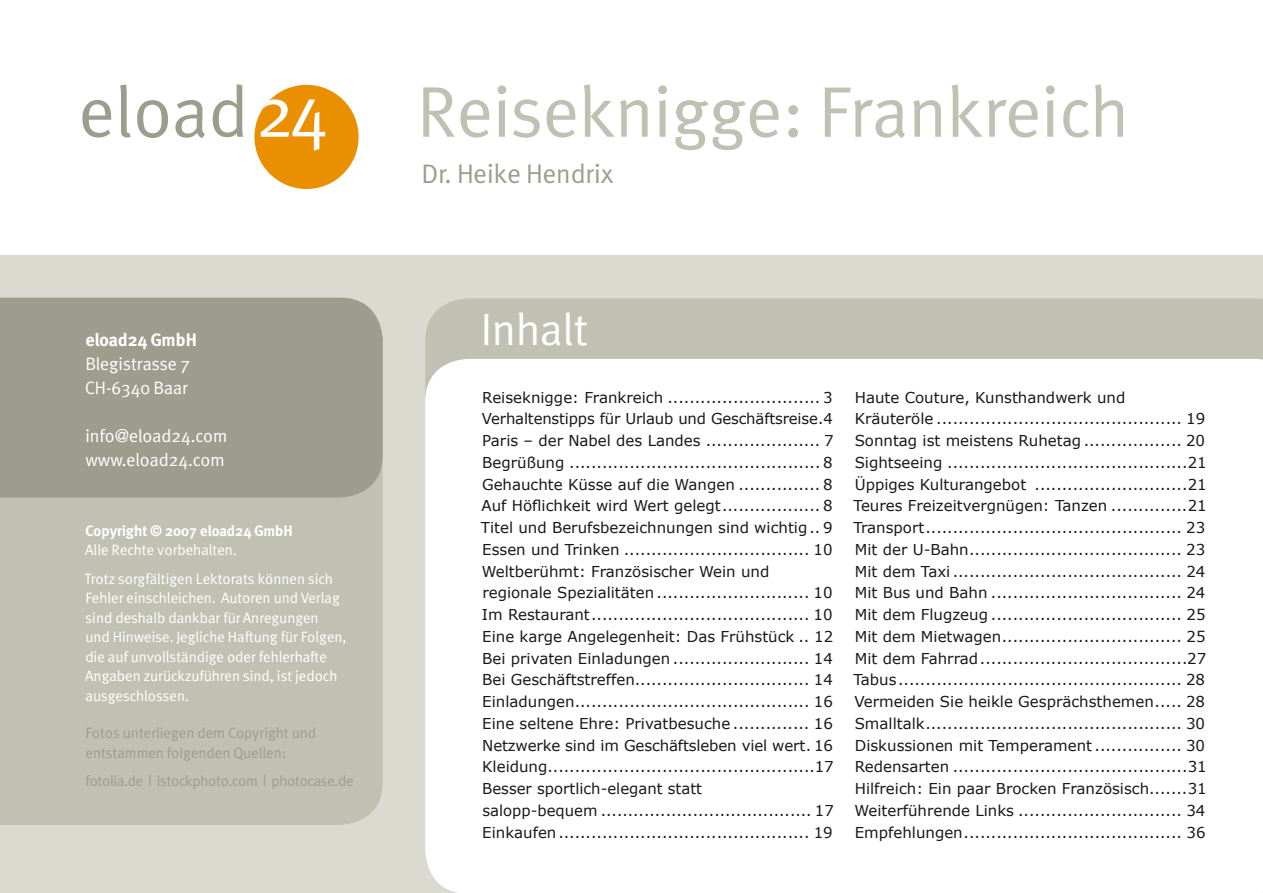
<style>
.page{position:relative;width:1263px;height:893px;background:#fff}
.page>*{position:absolute;margin:0;border:0;box-sizing:border-box;transform-origin:0 0}
.t1{font:72px "Meta";color:#c0c1b3}
.eload_Überschrift_I{font:45px "Meta";color:#fff}
.t2{font:27px "Meta";color:#9d9d8e}
.t3{font:18px "Meta";color:#fff}
.t4{font:700 18px "Meta";color:#fff}
.eload_Inhaltsverzei{font:15px/21.8px "Verdana";color:#1a171c}
.t5{font:15px/19.5px "Meta";color:#fff}
.t6{font:15px/19.5px "Meta";color:#9d9d8e}
.t7{font:15px "Meta";letter-spacing:-.02em;color:#9d9d8e}
.t8{font:700 15px "Meta";color:#fff}
.s1{color:#9d9d8e}
.s2{color:#fff}
</style>
<div class="page">
<div style="left:254px;top:85px;width:105px;height:104px;background:#ea9000;border-radius:50%"></div>
<div style="left:0;top:255px;width:1263px;height:638px;background:#dadad1"></div>
<div style="left:0;top:497px;width:383px;height:328px;background:#c0c1b3"></div>
<div style="left:425px;top:298px;width:838px;height:61px;background:#c0c1b3"></div>
<div style="left:0;top:298px;width:383px;height:199px;background:#9d9d8e"></div>
<div style="left:425px;top:359px;width:838px;height:534px;background:#fff"></div>
<h1 class="t1" style="left:79px;top:70px;width:1051px"><span class="s1">eload</span><span class="s2">24</span> Reiseknigge: Frankreich</h1>
<h3 class="t2" style="left:422px;top:158px;width:193px">Dr. Heike Hendrix</h3>
<p class="t4" style="left:86px;top:329px;width:113px">eload24 GmbH</p>
<p class="t3" style="left:85px;top:353px;width:106px">Blegistrasse 7</p>
<p class="t3" style="left:85px;top:377px;width:104px">CH-6340 Baar</p>
<p class="t3" style="left:86px;top:425px;width:143px">info@eload24.com</p>
<p class="t3" style="left:85px;top:449px;width:141px">www.eload24.com</p>
<p class="t8" style="left:86px;top:522px;width:209px">Copyright © 2007 eload24 GmbH</p>
<p class="t5" style="left:85px;top:540px;width:153px">Alle Rechte vorbehalten.</p>
<p class="t5" style="left:85px;top:569px;width:264px">Trotz sorgfältigen Lektorats können sich Fehler einschleichen. Autoren und Verlag sind deshalb dankbar für Anregungen<br>und Hinweise. Jegliche Haftung für Folgen, die auf unvollständige oder fehlerhafte Angaben zurückzuführen sind, ist jedoch aus-geschlossen.</p>
<p class="t6" style="left:85px;top:723px;width:232px">Fotos unterliegen dem Copyright und entstammen folgenden Quellen:</p>
<p class="t7" style="left:86px;top:772px;width:270px">fotolia.de | istockphoto.com | photocase.de</p>
<p class="eload_Überschrift_I" style="left:480px;top:303px;width:109px">Inhalt</p>
<p class="eload_Inhaltsverzei" style="left:482px;top:386px;width:352px">Reiseknigge: Frankreich ............................ 3</p>
<p class="eload_Inhaltsverzei" style="left:482px;top:408px;width:353px">Verhaltenstipps für Urlaub und Geschäftsreise.4</p>
<p class="eload_Inhaltsverzei" style="left:482px;top:429px;width:353px">Paris – der Nabel des Landes ..................... 7</p>
<p class="eload_Inhaltsverzei" style="left:482px;top:451px;width:352px">Begrüßung .............................................. 8</p>
<p class="eload_Inhaltsverzei" style="left:482px;top:473px;width:352px">Gehauchte Küsse auf die Wangen ............... 8</p>
<p class="eload_Inhaltsverzei" style="left:482px;top:495px;width:352px">Auf Höflichkeit wird Wert gelegt.................. 8</p>
<p class="eload_Inhaltsverzei" style="left:481px;top:516px;width:353px">Titel und Berufsbezeichnungen sind wichtig.. 9</p>
<p class="eload_Inhaltsverzei" style="left:482px;top:538px;width:352px">Essen und Trinken .................................. 10</p>
<p class="eload_Inhaltsverzei" style="left:482px;top:560px;width:352px">Weltberühmt: Französischer Wein und regionale Spezialitäten ............................ 10</p>
<p class="eload_Inhaltsverzei" style="left:482px;top:603px;width:352px">Im Restaurant........................................ 10</p>
<p class="eload_Inhaltsverzei" style="left:482px;top:625px;width:353px">Eine karge Angelegenheit: Das Frühstück .. 12</p>
<p class="eload_Inhaltsverzei" style="left:482px;top:647px;width:352px">Bei privaten Einladungen ......................... 14</p>
<p class="eload_Inhaltsverzei" style="left:482px;top:669px;width:352px">Bei Geschäftstreffen................................ 14</p>
<p class="eload_Inhaltsverzei" style="left:482px;top:690px;width:352px">Einladungen........................................... 16</p>
<p class="eload_Inhaltsverzei" style="left:482px;top:712px;width:352px">Eine seltene Ehre: Privatbesuche .............. 16</p>
<p class="eload_Inhaltsverzei" style="left:482px;top:734px;width:352px">Netzwerke sind im Geschäftsleben viel wert. 16</p>
<p class="eload_Inhaltsverzei" style="left:482px;top:756px;width:353px">Kleidung.................................................17</p>
<p class="eload_Inhaltsverzei" style="left:482px;top:777px;width:353px">Besser sportlich-elegant statt<br>salopp-bequem ....................................... 17</p>
<p class="eload_Inhaltsverzei" style="left:482px;top:821px;width:352px">Einkaufen.............................................. 19</p>
<p class="eload_Inhaltsverzei" style="left:855px;top:386px;width:352px">Haute Couture, Kunsthandwerk und<br>Kräuteröle ............................................. 19</p>
<p class="eload_Inhaltsverzei" style="left:855px;top:429px;width:352px">Sonntag ist meistens Ruhetag .................. 20</p>
<p class="eload_Inhaltsverzei" style="left:855px;top:451px;width:354px">Sightseeing ............................................21</p>
<p class="eload_Inhaltsverzei" style="left:855px;top:473px;width:353px">Üppiges Kulturangebot ............................21</p>
<p class="eload_Inhaltsverzei" style="left:853px;top:495px;width:355px">Teures Freizeitvergnügen: Tanzen ..............21</p>
<p class="eload_Inhaltsverzei" style="left:853px;top:516px;width:353px">Transport............................................... 23</p>
<p class="eload_Inhaltsverzei" style="left:855px;top:538px;width:352px">Mit der U-Bahn....................................... 23</p>
<p class="eload_Inhaltsverzei" style="left:855px;top:560px;width:352px">Mit dem Taxi.......................................... 24</p>
<p class="eload_Inhaltsverzei" style="left:855px;top:582px;width:352px">Mit Bus und Bahn ................................... 24</p>
<p class="eload_Inhaltsverzei" style="left:855px;top:603px;width:352px">Mit dem Flugzeug ................................... 25</p>
<p class="eload_Inhaltsverzei" style="left:855px;top:625px;width:352px">Mit dem Mietwagen................................. 25</p>
<p class="eload_Inhaltsverzei" style="left:855px;top:647px;width:353px">Mit dem Fahrrad......................................27</p>
<p class="eload_Inhaltsverzei" style="left:853px;top:669px;width:353px">Tabus.................................................... 28</p>
<p class="eload_Inhaltsverzei" style="left:854px;top:690px;width:352px">Vermeiden Sie heikle Gesprächsthemen..... 28</p>
<p class="eload_Inhaltsverzei" style="left:855px;top:712px;width:352px">Smalltalk............................................... 30</p>
<p class="eload_Inhaltsverzei" style="left:855px;top:734px;width:352px">Diskussionen mit Temperament ................ 30</p>
<p class="eload_Inhaltsverzei" style="left:855px;top:756px;width:353px">Redensarten ...........................................31</p>
<p class="eload_Inhaltsverzei" style="left:855px;top:777px;width:353px">Hilfreich: Ein paar Brocken Französisch.......31</p>
<p class="eload_Inhaltsverzei" style="left:854px;top:799px;width:353px">Weiterführende Links .............................. 34</p>
<p class="eload_Inhaltsverzei" style="left:855px;top:821px;width:352px">Empfehlungen........................................ 36</p>
</div>
